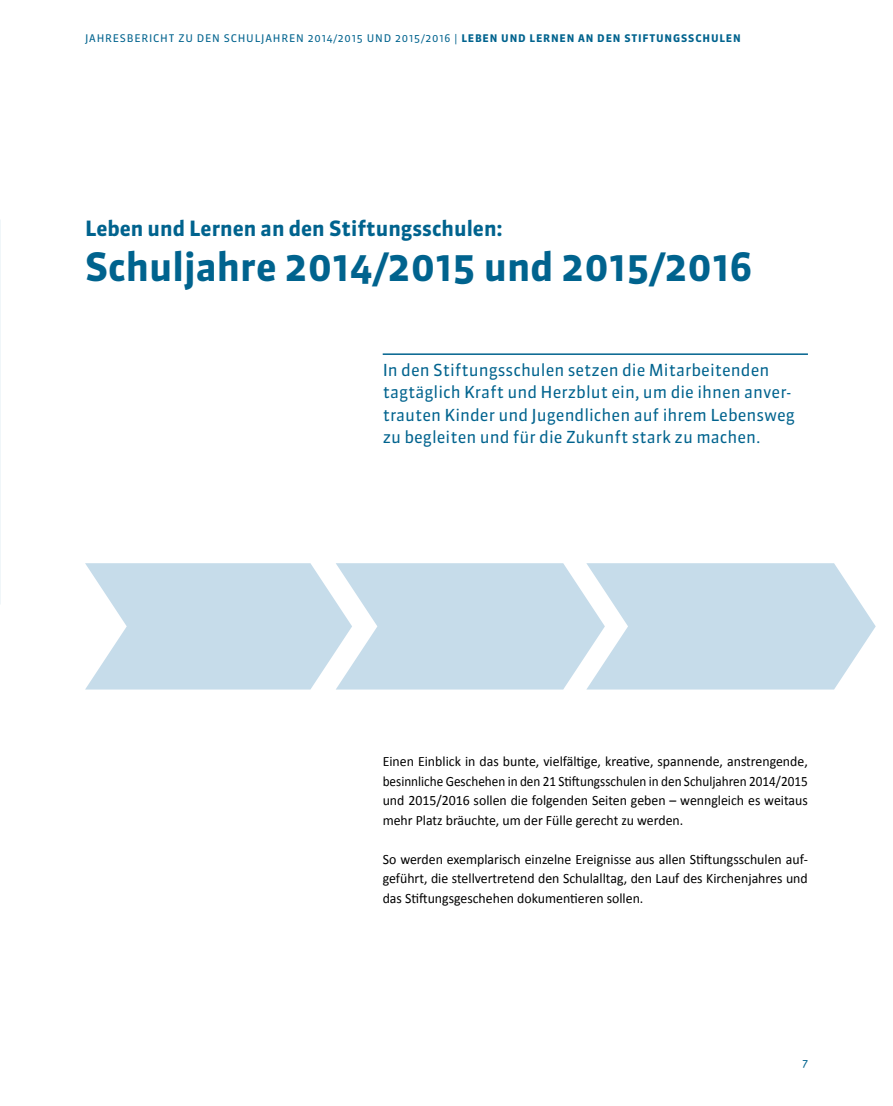
<style>
.page{position:relative;width:893px;height:1106px;background:#fff}
.page>*{position:absolute;margin:0;border:0;box-sizing:border-box;transform-origin:0 0}
.t1{font:700 39px "Sanuk";color:#00638e}
.t2{font:700 21px "Sanuk";color:#00638e}
.t3{font:16.5px/22.5px "Sanuk";color:#00638e}
.t4{font:14.25px/19.5px "Calibri";color:#000;text-align:justify}
.t5{font:10.5px "Sanuk";letter-spacing:.08em;color:#00638e}
.s1{font-weight:700}
</style>
<div class="page">
<img style="left:0;top:220px;width:1px;height:507px">
<svg style="left:0;top:602px;width:1px;height:125px"></svg>
<hr style="left:383px;top:353px;width:425px;height:2px;background:#00638e">
<svg style="left:85px;top:563px;width:791px;height:126px;background:#cce0ec"></svg>
<p class="t5" style="left:85px;top:32px;width:657px">JAHRESBERICHT ZU DEN SCHULJAHREN 2014/2015 UND 2015/2016 | <span class="s1">LEBEN UND LERNEN AN DEN STIFTUNGSSCHULEN</span></p>
<h2 class="t2" style="left:85px;top:215px;width:419px">Leben und Lernen an den Stiftungsschulen:</h2>
<h1 class="t1" style="left:85px;top:242px;width:669px">Schuljahre 2014/2015 und 2015/2016</h1>
<p class="t3" style="left:383px;top:359px;width:414px">In den Stiftungsschulen setzen die Mitarbeitenden tagtäglich Kraft und Herzblut ein, um die ihnen anver&shy;trauten Kinder und Jugendlichen auf ihrem Lebensweg zu begleiten und für die Zukunft stark zu machen.</p>
<p class="t4" style="left:383px;top:751px;width:427px">Einen Einblick in das bunte, vielfältige, kreative, spannende, anstrengende, besinnliche Geschehen in den 21 Stiftungsschulen in den Schuljahren 2014/2015 und 2015/2016 sollen die folgenden Seiten geben – wenngleich es weitaus mehr Platz bräuchte, um der Fülle gerecht zu werden.</p>
<p class="t4" style="left:383px;top:848px;width:427px">So werden exemplarisch einzelne Ereignisse aus allen Stiftungsschulen auf&shy;geführt, die stellvertretend den Schulalltag, den Lauf des Kirchenjahres und das Stiftungsgeschehen dokumentieren sollen.</p>
<p class="t5" style="left:802px;top:1056px;width:7px">7</p>
</div>
